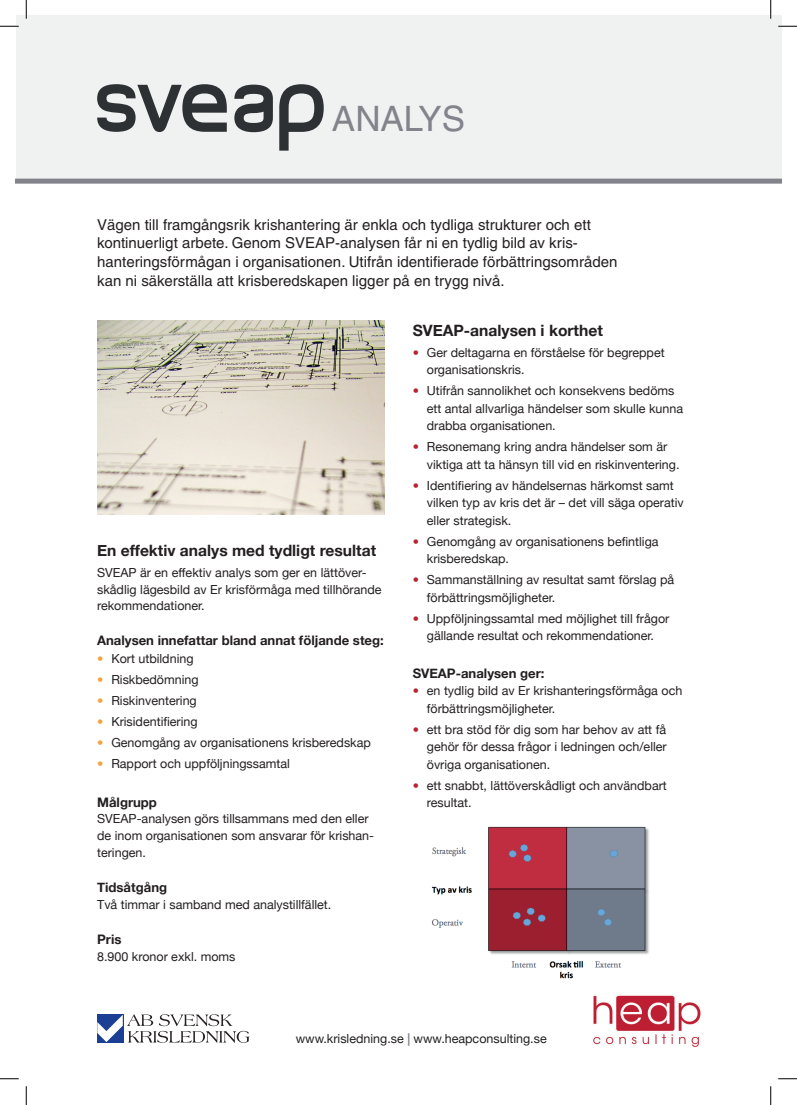
<style>
.page{position:relative;width:797px;height:1105px;background:#fff}
.page>*{position:absolute;margin:0;border:0;box-sizing:border-box;transform-origin:0 0}
.t1{font:35px "Helvetica";color:#81848a}
.t2{font:700 15.62px "Helvetica Neue";color:#231f20}
.t3{font:15px/18.8px "Helvetica";color:#231f20}
.t4{font:700 13.12px "Helvetica Neue";color:#231f20}
.t5{font:12.5px/17.5px "Helvetica Neue";color:#231f20}
.s1{color:#f9a03e}
.s2{color:#b6222d}
.s3{font-weight:700;color:#81848a}
</style>
<div class="page">
<div style="left:16px;top:16px;width:765px;height:165px;background:#f0f1f1"></div>
<div style="left:16px;top:179px;width:765px;height:5px;background:#81848a"></div>
<svg style="left:234px;top:85px;width:39px;height:47px"></svg>
<svg style="left:279px;top:84px;width:45px;height:67px"></svg>
<svg style="left:97px;top:84px;width:130px;height:48px"></svg>
<svg style="left:97px;top:1014px;width:153px;height:29px"></svg>
<img style="left:593px;top:995px;width:108px;height:53px">
<img style="left:97px;top:320px;width:287px;height:195px">
<img style="left:431px;top:826px;width:218px;height:153px">
<svg style="left:0;top:25px;width:19px;height:2px"></svg>
<svg style="left:778px;top:25px;width:19px;height:2px"></svg>
<svg style="left:0;top:1078px;width:19px;height:1px"></svg>
<svg style="left:778px;top:1078px;width:19px;height:1px"></svg>
<svg style="left:25px;top:0;width:2px;height:19px"></svg>
<svg style="left:25px;top:1086px;width:2px;height:19px"></svg>
<svg style="left:770px;top:0;width:1px;height:19px"></svg>
<svg style="left:770px;top:1086px;width:1px;height:19px"></svg>
<h1 class="t1" style="left:332px;top:99px;width:135px">analys</h1>
<p class="t3" style="left:97px;top:215px;width:522px">Vägen till framgångsrik krishantering är enkla och tydliga strukturer och ett kontinuerligt arbete. Genom SVEAP-analysen får ni en tydlig bild av kris&shy;hanteringsförmågan i organisationen. Utifrån identifierade förbättringsområden kan ni säkerställa att krisberedskapen ligger på en trygg nivå.</p>
<p class="t2" style="left:97px;top:541px;width:280px">En effektiv analys med tydligt resultat</p>
<p class="t5" style="left:97px;top:564px;width:286px;line-height:16.9px">SVEAP är en effektiv analys som ger en lättöver&shy;skådlig lägesbild av Er krisförmåga med tillhörande rekommendationer.</p>
<p class="t4" style="left:97px;top:632px;width:288px">Analysen innefattar bland annat följande steg:</p>
<p class="t5" style="left:97px;top:649px;width:98px"><span class="s1">•</span> Kort utbildning</p>
<p class="t5" style="left:97px;top:670px;width:103px"><span class="s1">•</span> Riskbedömning</p>
<p class="t5" style="left:97px;top:691px;width:101px"><span class="s1">•</span> Riskinventering</p>
<p class="t5" style="left:97px;top:713px;width:102px"><span class="s1">•</span> Krisidentifiering</p>
<p class="t5" style="left:97px;top:734px;width:275px"><span class="s1">•</span> Genomgång av organisationens krisberedskap</p>
<p class="t5" style="left:97px;top:755px;width:194px"><span class="s1">•</span> Rapport och uppföljningssamtal</p>
<p class="t4" style="left:97px;top:794px;width:61px">Målgrupp</p>
<p class="t5" style="left:97px;top:810px;width:278px;line-height:16.9px">SVEAP-analysen görs tillsammans med den eller de inom organisationen som ansvarar för krishan&shy;teringen.</p>
<p class="t4" style="left:97px;top:879px;width:71px">Tidsåtgång</p>
<p class="t5" style="left:97px;top:895px;width:236px">Två timmar i samband med analystillfället.</p>
<p class="t4" style="left:97px;top:931px;width:26px">Pris</p>
<p class="t5" style="left:97px;top:947px;width:140px">8.900 kronor exkl. moms</p>
<p class="t2" style="left:412px;top:320px;width:192px">SVEAP-analysen i korthet</p>
<p class="t5" style="left:427px;top:343px;width:239px;text-indent:-14px"><span class="s2">•</span> Ger deltagarna en förståelse för begreppet organisationskris.</p>
<p class="t5" style="left:427px;top:382px;width:258px;text-indent:-14px"><span class="s2">•</span> Utifrån sannolikhet och konsekvens bedöms ett antal allvarliga händelser som skulle kunna drabba organisationen.</p>
<p class="t5" style="left:427px;top:438px;width:254px;text-indent:-14px"><span class="s2">•</span> Resonemang kring andra händelser som är viktiga att ta hänsyn till vid en riskinventering.</p>
<p class="t5" style="left:427px;top:476px;width:258px;text-indent:-14px"><span class="s2">•</span> Identifiering av händelsernas härkomst samt vilken typ av kris det är – det vill säga operativ eller strategisk.</p>
<p class="t5" style="left:427px;top:532px;width:233px;text-indent:-14px"><span class="s2">•</span> Genomgång av organisationens befintliga krisberedskap.</p>
<p class="t5" style="left:427px;top:571px;width:249px;text-indent:-14px"><span class="s2">•</span> Sammanställning av resultat samt förslag på förbättringsmöjligheter.</p>
<p class="t5" style="left:412px;top:609px;width:258px;text-align:center"><span class="s2">•</span> Uppföljningssamtal med möjlighet till frågor gällande resultat och rekommendationer.</p>
<p class="t4" style="left:412px;top:665px;width:133px">SVEAP-analysen ger:</p>
<p class="t5" style="left:427px;top:682px;width:257px;text-indent:-14px"><span class="s2">•</span> en tydlig bild av Er krishanteringsförmåga och förbättringsmöjligheter.</p>
<p class="t5" style="left:427px;top:720px;width:241px;text-align:justify;text-indent:-14px"><span class="s2">•</span> ett bra stöd för dig som har behov av att få gehör för dessa frågor i ledningen och/eller övriga organisationen.</p>
<p class="t5" style="left:427px;top:776px;width:241px;text-indent:-14px"><span class="s2">•</span> ett snabbt, lättöverskådligt och användbart resultat.</p>
<p class="t5" style="left:296px;top:1030px;width:252px">www.krisledning.se <span class="s3">|</span> www.heapconsulting.se</p>
</div>
